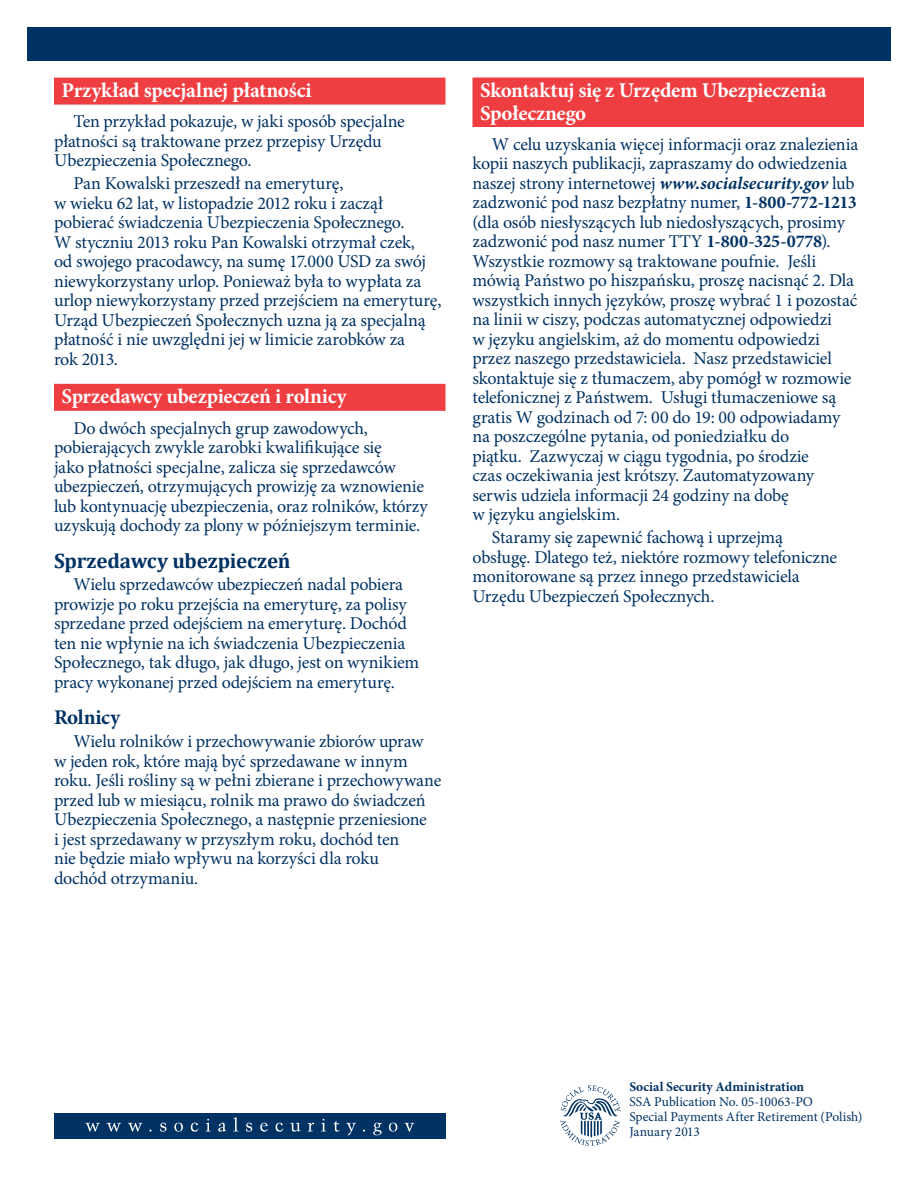
<style>
.page{position:relative;width:918px;height:1188px;background:#fff}
.page>*{position:absolute;margin:0;border:0;box-sizing:border-box;transform-origin:0 0}
.H1-1{font:700 21px "Minion Pro";letter-spacing:-.01em;color:#fff}
.H1-2{font:700 21px/22.5px "Minion Pro";letter-spacing:-.015em;color:#fff}
.t1{font:700 21px "Cambria";letter-spacing:-.005em;color:#003263}
.t2{font:700 21px "Minion Pro";letter-spacing:-.01em;color:#003263}
.Paragraph{font:18px/19.5px "Minion Pro";letter-spacing:-.01em;color:#003263}
.Pub_Info{font:13.5px "Minion Pro";letter-spacing:-.005em;color:#003263}
.Pub_Info-2{font:700 13.5px "Minion Pro";letter-spacing:.005em;color:#003263}
.s1{font-weight:700;font-style:italic}
.s2{font-weight:700}
</style>
<div class="page">
<div style="left:27px;top:27px;width:864px;height:34px;background:#003263"></div>
<div style="left:54px;top:1114px;width:392px;height:25px;background:#003263"></div>
<svg style="left:85px;top:1117px;width:329px;height:19px"></svg>
<div style="left:54px;top:78px;width:392px;height:27px;background:#ef3e42"></div>
<div style="left:54px;top:384px;width:392px;height:27px;background:#ef3e42"></div>
<div style="left:472px;top:78px;width:392px;height:49px;background:#ef3e42"></div>
<svg style="left:560px;top:1085px;width:61px;height:61px"></svg>
<h1 class="H1-1" style="left:62px;top:76px;width:252px">Przykład specjalnej płatności</h1>
<p class="Paragraph" style="left:54px;top:112px;width:352px;text-indent:19px">Ten przykład pokazuje, w jaki sposób specjalne płatności są traktowane przez przepisy Urzędu<br>Ubezpieczenia Społecznego.</p>
<p class="Paragraph" style="left:54px;top:174px;width:389px;text-indent:19px">Pan Kowalski przeszedł na emeryturę,<br>w wieku 62 lat, w listopadzie 2012 roku i zaczął pobierać świadczenia Ubezpieczenia Społecznego.<br>W styczniu 2013 roku Pan Kowalski otrzymał czek,<br>od swojego pracodawcy, na sumę 17.000 USD za swój niewykorzystany urlop. Ponieważ była to wypłata za urlop niewykorzystany przed przejściem na emeryturę, Urząd Ubezpieczeń Społecznych uzna ją za specjalną płatność i nie uwzględni jej w limicie zarobków za<br>rok 2013.</p>
<h1 class="H1-1" style="left:62px;top:382px;width:287px">Sprzedawcy ubezpieczeń i rolnicy</h1>
<p class="Paragraph" style="left:54px;top:418px;width:375px;text-indent:19px">Do dwóch specjalnych grup zawodowych, pobierających zwykle zarobki kwalifikujące się<br>jako płatności specjalne, zalicza się sprzedawców ubezpieczeń, otrzymujących prowizję za wznowienie lub kontynuację ubezpieczenia, oraz rolników, którzy uzyskują dochody za plony w późniejszym terminie.</p>
<h2 class="t1" style="left:54px;top:548px;width:238px">Sprzedawcy ubezpieczeń</h2>
<p class="Paragraph" style="left:54px;top:575px;width:367px;text-indent:19px">Wielu sprzedawców ubezpieczeń nadal pobiera prowizje po roku przejścia na emeryturę, za polisy sprzedane przed odejściem na emeryturę. Dochód ten nie wpłynie na ich świadczenia Ubezpieczenia Społecznego, tak długo, jak długo, jest on wynikiem pracy wykonanej przed odejściem na emeryturę.</p>
<h2 class="t2" style="left:54px;top:703px;width:68px">Rolnicy</h2>
<p class="Paragraph" style="left:54px;top:732px;width:389px;text-indent:19px">Wielu rolników i przechowywanie zbiorów upraw<br>w jeden rok, które mają być sprzedawane w innym roku. Jeśli rośliny są w pełni zbierane i przechowywane przed lub w miesiącu, rolnik ma prawo do świadczeń Ubezpieczenia Społecznego, a następnie przeniesione<br>i jest sprzedawany w przyszłym roku, dochód ten<br>nie będzie miało wpływu na korzyści dla roku<br>dochód otrzymaniu.</p>
<h1 class="H1-2" style="left:480px;top:79px;width:348px">Skontaktuj się z Urzędem Ubezpieczenia<br>Społecznego</h1>
<p class="Paragraph" style="left:472px;top:134px;width:387px;text-indent:19px">W celu uzyskania więcej informacji oraz znalezienia kopii naszych publikacji, zapraszamy do odwiedzenia naszej strony internetowej <span class="s1">www.socialsecurity.gov</span> lub zadzwonić pod nasz bezpłatny numer, <span class="s2">1-800-772-1213 </span>(dla osób niesłyszących lub niedosłyszących, prosimy zadzwonić pod nasz numer TTY <span class="s2">1-800-325-0778</span>).<br>Wszystkie rozmowy są traktowane poufnie. Jeśli mówią Państwo po hiszpańsku, proszę nacisnąć 2. Dla wszystkich innych języków, proszę wybrać 1 i pozostać na linii w ciszy, podczas automatycznej odpowiedzi<br>w języku angielskim, aż do momentu odpowiedzi przez naszego przedstawiciela. Nasz przedstawiciel skontaktuje się z tłumaczem, aby pomógł w rozmowie telefonicznej z Państwem. Usługi tłumaczeniowe są gratis W godzinach od 7: 00 do 19: 00 odpowiadamy na poszczególne pytania, od poniedziałku do<br>piątku. Zazwyczaj w ciągu tygodnia, po środzie<br>czas oczekiwania jest krótszy. Zautomatyzowany serwis udziela informacji 24 godziny na dobę<br>w języku angielskim.</p>
<p class="Paragraph" style="left:472px;top:528px;width:366px;text-indent:19px">Staramy się zapewnić fachową i uprzejmą obsługę. Dlatego też, niektóre rozmowy telefoniczne monitorowane są przez innego przedstawiciela Urzędu Ubezpieczeń Społecznych.</p>
<p class="Pub_Info-2" style="left:629px;top:1078px;width:176px">Social Security Administration</p>
<p class="Pub_Info" style="left:629px;top:1093px;width:185px">SSA Publication No. 05-10063-PO</p>
<p class="Pub_Info" style="left:629px;top:1108px;width:235px">Special Payments After Retirement (Polish)</p>
<p class="Pub_Info" style="left:629px;top:1123px;width:72px">January 2013</p>
</div>
